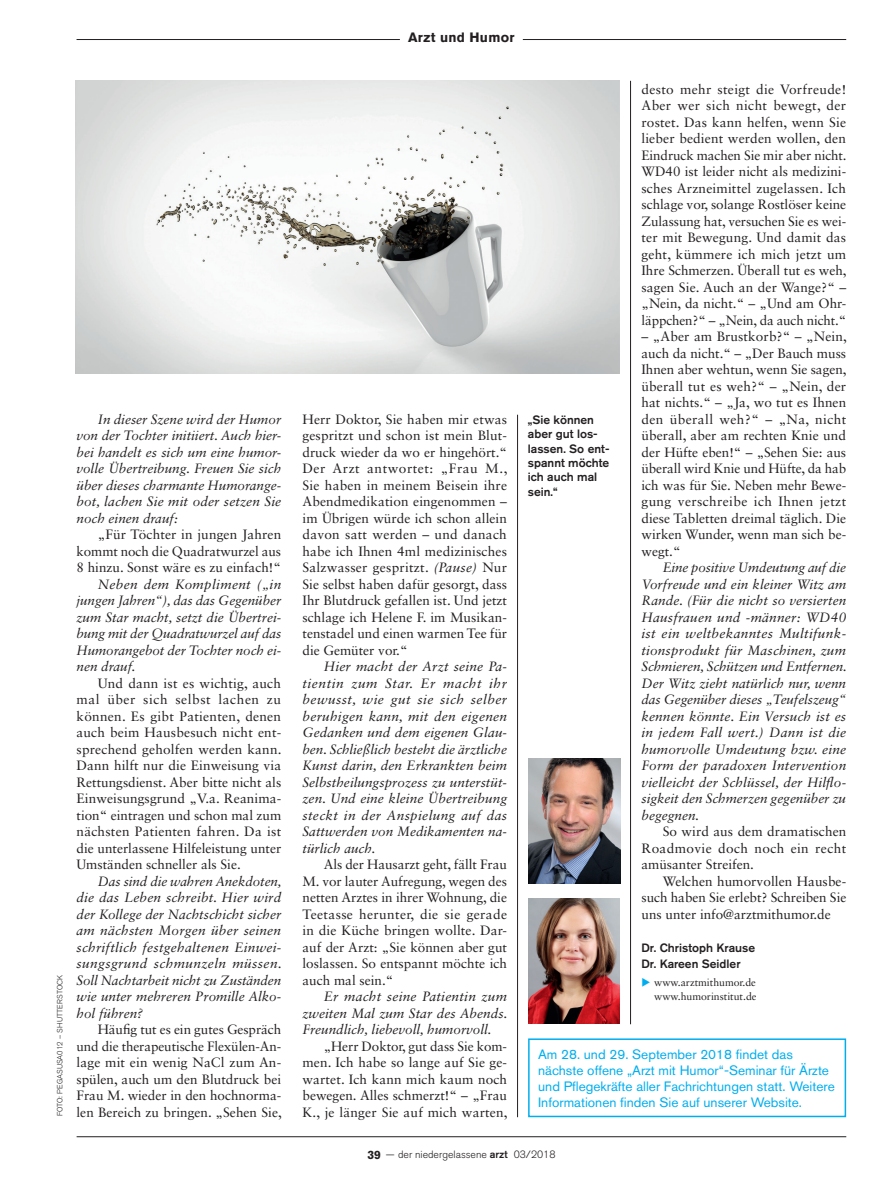
<style>
.page{position:relative;width:893px;height:1191px;background:#fff}
.page>*{position:absolute;margin:0;border:0;box-sizing:border-box;transform-origin:0 0}
.FLIESSTEXT_mit_Einzu{font:13.5px/16.5px "Sabon LT Std";color:#231f20;text-align:justify}
.FLIESSTEXT_mit_Einzu-2{font:italic 13.5px/16.5px "Sabon LT Std";color:#231f20;text-align:justify}
.allg____Autoren{font:13.5px/16.2px "Akzidenz Grotesk BQ";color:#00aeef}
.t1{font:700 13.5px "Akzidenz Grotesk BQ";letter-spacing:.02em;color:#231f20}
.Maginalspalte_BU{font:500 12px/14.4px "Akzidenz Grotesk BQ";color:#231f20}
.Maginalspalte_Raster{font:500 12px "Akzidenz Grotesk BQ";color:#231f20}
.t2{font:700 12px "Akzidenz Grotesk BQ";color:#231f20}
.t3{font:10.5px/13.5px "Sabon LT Std";color:#231f20}
.t4{font:300 10.5px "Akzidenz Grotesk BQ";color:#231f20}
.Bildquelle{font:300 7.5px "Akzidenz Grotesk BQ";letter-spacing:.01em;color:#231f20}
.s1{font-style:italic}
.s2{font-weight:500}
</style>
<div class="page">
<hr style="left:77px;top:1136px;width:769px;height:1px;background:#231f20">
<hr style="left:77px;top:39px;width:769px;height:1px;background:#231f20">
<div style="left:400px;top:29px;width:123px;height:14px;background:#fff"></div>
<img style="left:528px;top:759px;width:92px;height:124px">
<img style="left:528px;top:898px;width:92px;height:125px">
<hr style="left:630px;top:81px;width:1px;height:943px;background:#231f20">
<hr style="left:517px;top:415px;width:1px;height:702px;background:#231f20">
<div style="left:528px;top:1038px;width:318px;height:79px;border:2px solid #00aeef"></div>
<img style="left:76px;top:81px;width:544px;height:292px">
<p class="Bildquelle" style="left:56px;top:1116px;width:143px;rotate:-90deg">FOTO: PEGASUSA012 – SHUTTERSTOCK</p>
<p class="FLIESSTEXT_mit_Einzu-2" style="left:77px;top:411px;width:206px;text-indent:21px">In dieser Szene wird der Humor von der Tochter initiiert. Auch hier&shy;bei handelt es sich um eine humor&shy;volle Übertreibung. Freuen Sie sich über dieses charmante Humorange&shy;bot, lachen Sie mit oder setzen Sie noch einen drauf:</p>
<p class="FLIESSTEXT_mit_Einzu" style="left:77px;top:526px;width:206px;text-indent:21px">„Für Töchter in jungen Jahren kommt noch die Quadratwurzel aus 8 hinzu. Sonst wäre es zu einfach!“</p>
<p class="FLIESSTEXT_mit_Einzu-2" style="left:77px;top:576px;width:206px;text-indent:21px">Neben dem Kompliment („in jungen Jahren“), das das Gegenüber zum Star macht, setzt die Übertrei&shy;bung mit der Quadratwurzel auf das Humorangebot der Tochter noch ei&shy;nen drauf.</p>
<p class="FLIESSTEXT_mit_Einzu" style="left:77px;top:674px;width:207px;text-indent:21px">Und dann ist es wichtig, auch mal über sich selbst lachen zu können. Es gibt Patienten, denen auch beim Hausbesuch nicht ent&shy;sprechend geholfen werden kann.<br>Dann hilft nur die Einweisung via Rettungsdienst. Aber bitte nicht als Einweisungsgrund „V.a. Reanima&shy;tion“ eintragen und schon mal zum nächsten Patienten fahren. Da ist die unterlassene Hilfeleistung unter Umständen schneller als Sie.</p>
<p class="FLIESSTEXT_mit_Einzu-2" style="left:77px;top:873px;width:207px;text-indent:21px">Das sind die wahren Anekdoten, die das Leben schreibt. Hier wird der Kollege der Nachtschicht sicher am nächsten Morgen über seinen schriftlich festgehaltenen Einwei&shy;sungsgrund schmunzeln müssen.<br>Soll Nachtarbeit nicht zu Zuständen wie unter mehreren Promille Alko&shy;hol führen?</p>
<p class="FLIESSTEXT_mit_Einzu" style="left:77px;top:1021px;width:207px;text-indent:21px">Häufig tut es ein gutes Gespräch und die therapeutische Flexülen-An&shy;lage mit ein wenig NaCl zum An&shy;spülen, auch um den Blutdruck bei Frau M. wieder in den hochnorma&shy;len Bereich zu bringen. „Sehen Sie,</p>
<p class="t1" style="left:408px;top:30px;width:108px">Arzt und Humor</p>
<p class="FLIESSTEXT_mit_Einzu" style="left:641px;top:80px;width:207px">desto mehr steigt die Vorfreude!<br>Aber wer sich nicht bewegt, der rostet. Das kann helfen, wenn Sie lieber bedient werden wollen, den Eindruck machen Sie mir aber nicht.<br>WD40 ist leider nicht als medizini&shy;sches Arzneimittel zugelassen. Ich schlage vor, solange Rostlöser keine Zulassung hat, versuchen Sie es wei&shy;ter mit Bewegung. Und damit das geht, kümmere ich mich jetzt um Ihre Schmerzen. Überall tut es weh, sagen Sie. Auch an der Wange?“ – „Nein, da nicht.“ – „Und am Ohr&shy;läppchen?“ – „Nein, da auch nicht.“</p>
<p class="FLIESSTEXT_mit_Einzu" style="left:641px;top:328px;width:207px">– „Aber am Brustkorb?“ – „Nein, auch da nicht.“ – „Der Bauch muss Ihnen aber wehtun, wenn Sie sagen, überall tut es weh?“ – „Nein, der hat nichts.“ – „Ja, wo tut es Ihnen den überall weh?“ – „Na, nicht überall, aber am rechten Knie und der Hüfte eben!“ – „Sehen Sie: aus überall wird Knie und Hüfte, da hab ich was für Sie. Neben mehr Bewe&shy;gung verschreibe ich Ihnen jetzt diese Tabletten dreimal täglich. Die wirken Wunder, wenn man sich be&shy;wegt.“</p>
<p class="FLIESSTEXT_mit_Einzu-2" style="left:641px;top:559px;width:207px;text-indent:21px">Eine positive Umdeutung auf die Vorfreude und ein kleiner Witz am Rande. (Für die nicht so versierten Hausfrauen und -männer: WD40 ist ein weltbekanntes Multifunk&shy;tionsprodukt für Maschinen, zum Schmieren, Schützen und Entfernen.<br>Der Witz zieht natürlich nur, wenn das Gegenüber dieses „Teufelszeug“ kennen könnte. Ein Versuch ist es in jedem Fall wert.) Dann ist die humorvolle Umdeutung bzw. eine Form der paradoxen Intervention vielleicht der Schlüssel, der Hilflo&shy;sigkeit den Schmerzen gegenüber zu begegnen.</p>
<p class="FLIESSTEXT_mit_Einzu" style="left:641px;top:823px;width:206px;text-indent:21px">So wird aus dem dramatischen Roadmovie doch noch ein recht amüsanter Streifen.</p>
<p class="FLIESSTEXT_mit_Einzu" style="left:641px;top:872px;width:206px;text-indent:21px">Welchen humorvollen Hausbe&shy;such haben Sie erlebt? Schreiben Sie uns unter info@arztmithumor.de</p>
<p class="Maginalspalte_Raster" style="left:641px;top:940px;width:115px">Dr. Christoph Krause</p>
<p class="Maginalspalte_Raster" style="left:641px;top:956px;width:101px">Dr. Kareen Seidler</p>
<p class="t3" style="left:654px;top:975px;width:104px">www.arztmithumor.de www.humorinstitut.de</p>
<p class="FLIESSTEXT_mit_Einzu" style="left:302px;top:410px;width:207px">Herr Doktor, Sie haben mir etwas gespritzt und schon ist mein Blut&shy;druck wieder da wo er hingehört.“ Der Arzt antwortet: „Frau M., Sie haben in meinem Beisein ihre Abendmedikation eingenommen – im Übrigen würde ich schon allein davon satt werden – und danach habe ich Ihnen 4ml medizinisches Salzwasser gespritzt. <span class="s1">(Pause)</span> Nur Sie selbst haben dafür gesorgt, dass Ihr Blutdruck gefallen ist. Und jetzt schlage ich Helene F. im Musikan&shy;tenstadel und einen warmen Tee für die Gemüter vor.“</p>
<p class="FLIESSTEXT_mit_Einzu-2" style="left:302px;top:658px;width:206px;text-indent:21px">Hier macht der Arzt seine Pa&shy;tientin zum Star. Er macht ihr bewusst, wie gut sie sich selber beruhigen kann, mit den eigenen Gedanken und dem eigenen Glau&shy;ben. Schließlich besteht die ärztliche Kunst darin, den Erkrankten beim Selbstheilungsprozess zu unterstüt&shy;zen. Und eine kleine Übertreibung steckt in der Anspielung auf das Sattwerden von Medikamenten na&shy;türlich auch.</p>
<p class="FLIESSTEXT_mit_Einzu" style="left:302px;top:856px;width:206px;text-indent:21px">Als der Hausarzt geht, fällt Frau M. vor lauter Aufregung, wegen des netten Arztes in ihrer Wohnung, die Teetasse herunter, die sie gerade in die Küche bringen wollte. Dar&shy;auf der Arzt: „Sie können aber gut loslassen. So entspannt möchte ich auch mal sein.“</p>
<p class="FLIESSTEXT_mit_Einzu-2" style="left:302px;top:988px;width:207px;text-indent:21px">Er macht seine Patientin zum zweiten Mal zum Star des Abends.<br>Freundlich, liebevoll, humorvoll.</p>
<p class="FLIESSTEXT_mit_Einzu" style="left:302px;top:1037px;width:207px;text-indent:21px">„Herr Doktor, gut dass Sie kom&shy;men. Ich habe so lange auf Sie ge&shy;wartet. Ich kann mich kaum noch bewegen. Alles schmerzt!“ – „Frau K., je länger Sie auf mich warten,</p>
<p class="allg____Autoren" style="left:538px;top:1045px;width:298px">Am 28. und 29. September 2018 findet das nächste offene „Arzt mit Humor“-Seminar für Ärzte und Pflegekräfte aller Fachrichtungen statt. Weitere Informationen finden Sie auf unserer Website.</p>
<p class="Maginalspalte_BU" style="left:528px;top:412px;width:83px">„Sie können aber gut los&shy;lassen. So ent&shy;spannt möchte ich auch mal sein.“</p>
<p class="t2" style="left:367px;top:1147px;width:15px">39</p>
<p class="t4" style="left:386px;top:1148px;width:171px">— der niedergelassene <span class="s2">arzt</span> 03/2018</p>
</div>
